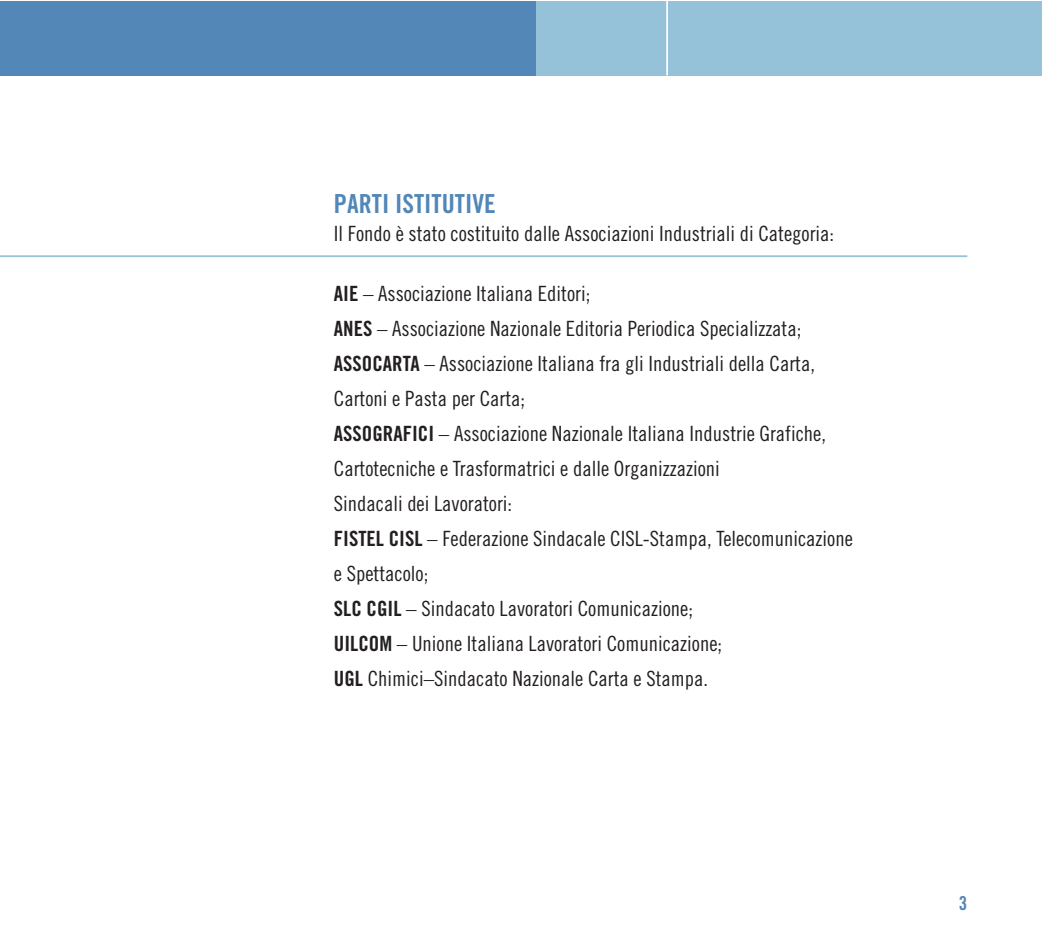
<style>
.page{position:relative;width:1042px;height:943px;background:#fff}
.page>*{position:absolute;margin:0;border:0;box-sizing:border-box;transform-origin:0 0}
.t1{font:26.25px "Trade Gothic Bold Cond Twenty";color:#5287b7}
.t2{font:21px/35px "Trade Gothic Cond Eighteen";color:#231f20}
.t3{font:19.25px "Trade Gothic Bold Cond Twenty";color:#5287b7}
.s1{font-family:"Trade Gothic Bold Cond Twenty"}
</style>
<div class="page">
<div style="left:536px;top:1px;width:505px;height:74px;background:#95c1d9"></div>
<hr style="left:666px;top:1px;width:2px;height:74px;background:#fff">
<div style="left:0;top:1px;width:536px;height:74px;background:#5287b7"></div>
<hr style="left:0;top:255px;width:967px;height:2px;background:#95c1d9">
<p class="t1" style="left:334px;top:194px;width:163px">PARTI ISTITUTIVE</p>
<p class="t2" style="left:334px;top:217px;width:502px">Il Fondo è stato costituito dalle Associazioni Industriali di Categoria:</p>
<p class="t2" style="left:334px;top:278px;width:520px"><span class="s1">AIE</span> – Associazione Italiana Editori;<br><span class="s1">ANES</span> – Associazione Nazionale Editoria Periodica Specializzata; <span class="s1">ASSOCARTA</span> – Associazione Italiana fra gli Industriali della Carta, Cartoni e Pasta per Carta;<br><span class="s1">ASSOGRAFICI</span> – Associazione Nazionale Italiana Industrie Grafiche, Cartotecniche e Trasformatrici e dalle Organizzazioni<br>Sindacali dei Lavoratori:<br><span class="s1">FISTEL CISL</span> – Federazione Sindacale CISL-Stampa, Telecomunicazione e Spettacolo;<br><span class="s1">SLC CGIL</span> – Sindacato Lavoratori Comunicazione;<br><span class="s1">UILCOM</span> – Unione Italiana Lavoratori Comunicazione;<br><span class="s1">UGL</span> Chimici–Sindacato Nazionale Carta e Stampa.</p>
<p class="t3" style="left:959px;top:895px;width:10px">3</p>
</div>
